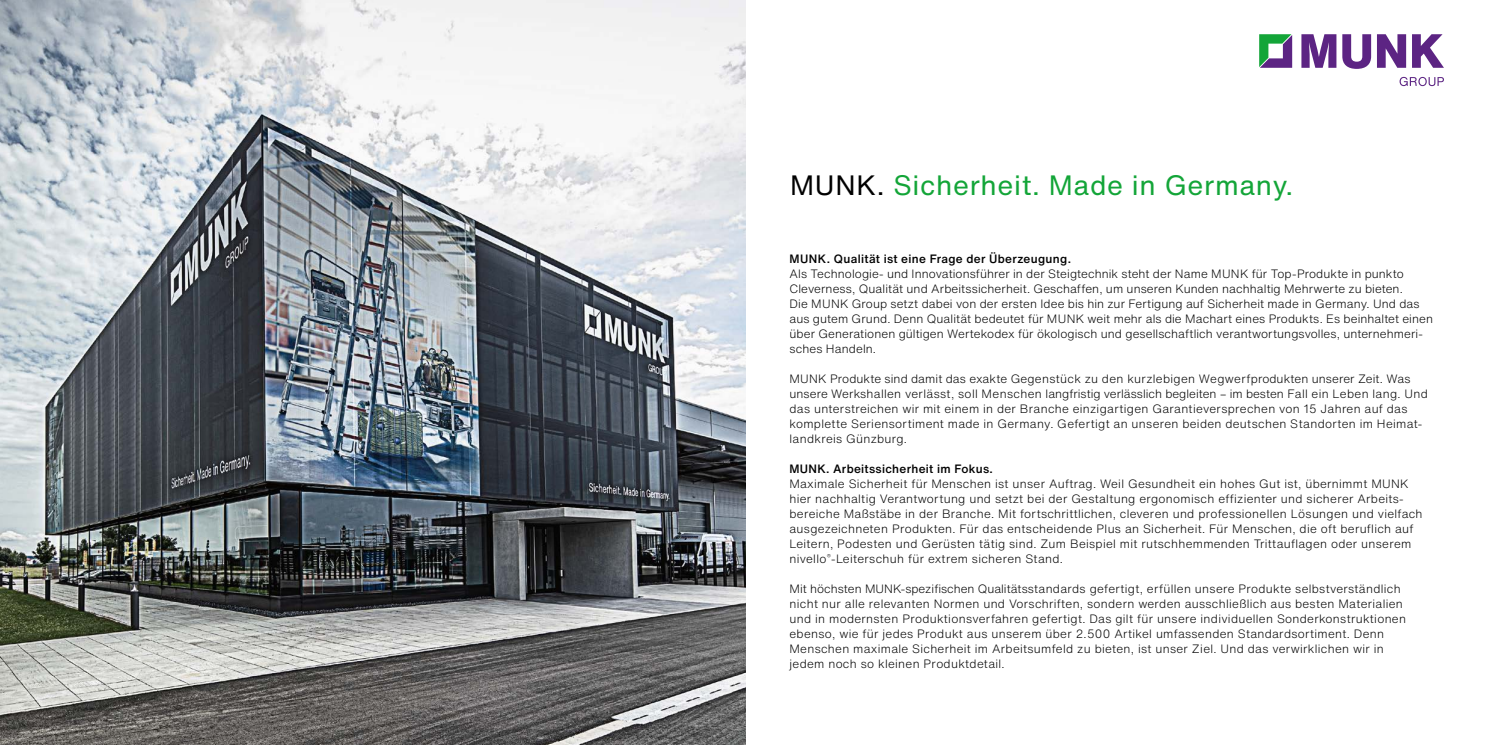
<style>
.page{position:relative;width:1489px;height:745px;background:#fff}
.page>*{position:absolute;margin:0;border:0;box-sizing:border-box;transform-origin:0 0}
.Headline_22_27{font:27.5px "Helvetica Now Text";letter-spacing:.025em;color:#13a538}
.Copy_9_5_12{font:300 11.88px/15px "Helvetica Now Text";letter-spacing:.025em;color:#000}
.Copy_9_5_12-2{font:300 11.88px/15px "Helvetica Now Text";letter-spacing:.005em;color:#000}
.Copy_9_5_12-3{font:500 11.88px "Helvetica Now Text";letter-spacing:.025em;color:#000}
.s1{color:#000}
</style>
<div class="page">
<img style="left:0;top:0;width:745px;height:744px">
<svg style="left:1259px;top:34px;width:32px;height:34px"></svg>
<svg style="left:1301px;top:34px;width:35px;height:34px"></svg>
<svg style="left:1342px;top:34px;width:28px;height:35px"></svg>
<svg style="left:1377px;top:34px;width:28px;height:34px"></svg>
<svg style="left:1412px;top:34px;width:31px;height:34px"></svg>
<svg style="left:1399px;top:77px;width:44px;height:9px"></svg>
<p class="Headline_22_27" style="left:790px;top:165px;width:504px"><span class="s1">MUNK.</span> Sicherheit. Made in Germany.</p>
<p class="Copy_9_5_12-3" style="left:789px;top:249px;width:283px">MUNK. Qualität ist eine Frage der Überzeugung.</p>
<p class="Copy_9_5_12-2" style="left:789px;top:265px;width:645px">Als Technologie- und Innovationsführer in der Steigtechnik steht der Name MUNK für Top-Produkte in punkto Cleverness, Qualität und Arbeitssicherheit. Geschaffen, um unseren Kunden nachhaltig Mehrwerte zu bieten.<br>Die MUNK Group setzt dabei von der ersten Idee bis hin zur Fertigung auf Sicherheit made in Germany. Und das aus gutem Grund. Denn Qualität bedeutet für MUNK weit mehr als die Machart eines Produkts. Es beinhaltet einen über Generationen gültigen Wertekodex für ökologisch und gesellschaftlich verantwortungsvolles, unternehmeri&shy;sches Handeln.</p>
<p class="Copy_9_5_12" style="left:789px;top:370px;width:640px">MUNK Produkte sind damit das exakte Gegenstück zu den kurzlebigen Wegwerfprodukten unserer Zeit. Was unsere Werkshallen verlässt, soll Menschen langfristig verlässlich begleiten – im besten Fall ein Leben lang. Und das unterstreichen wir mit einem in der Branche einzigartigen Garantieversprechen von 15 Jahren auf das komplette Seriensortiment made in Germany. Gefertigt an unseren beiden deutschen Standorten im Heimat&shy;landkreis Günzburg.</p>
<p class="Copy_9_5_12-3" style="left:789px;top:459px;width:205px">MUNK. Arbeitssicherheit im Fokus.</p>
<p class="Copy_9_5_12" style="left:789px;top:475px;width:634px">Maximale Sicherheit für Menschen ist unser Auftrag. Weil Gesundheit ein hohes Gut ist, übernimmt MUNK hier nachhaltig Verantwortung und setzt bei der Gestaltung ergonomisch effizienter und sicherer Arbeits&shy;bereiche Maßstäbe in der Branche. Mit fortschrittlichen, cleveren und professionellen Lösungen und vielfach ausgezeichneten Produkten. Für das entscheidende Plus an Sicherheit. Für Menschen, die oft beruflich auf Leitern, Podesten und Gerüsten tätig sind. Zum Beispiel mit rutschhemmenden Trittauflagen oder unserem nivello<sup>®</sup>-Leiterschuh für extrem sicheren Stand.</p>
<p class="Copy_9_5_12" style="left:789px;top:580px;width:618px">Mit höchsten MUNK-spezifischen Qualitätsstandards gefertigt, erfüllen unsere Produkte selbstverständlich nicht nur alle relevanten Normen und Vorschriften, sondern werden ausschließlich aus besten Materialien und in modernsten Produktionsverfahren gefertigt. Das gilt für unsere individuellen Sonderkonstruktionen ebenso, wie für jedes Produkt aus unserem über 2.500 Artikel umfassenden Standardsortiment. Denn Menschen maximale Sicherheit im Arbeitsumfeld zu bieten, ist unser Ziel. Und das verwirklichen wir in jedem noch so kleinen Produktdetail.</p>
</div>
